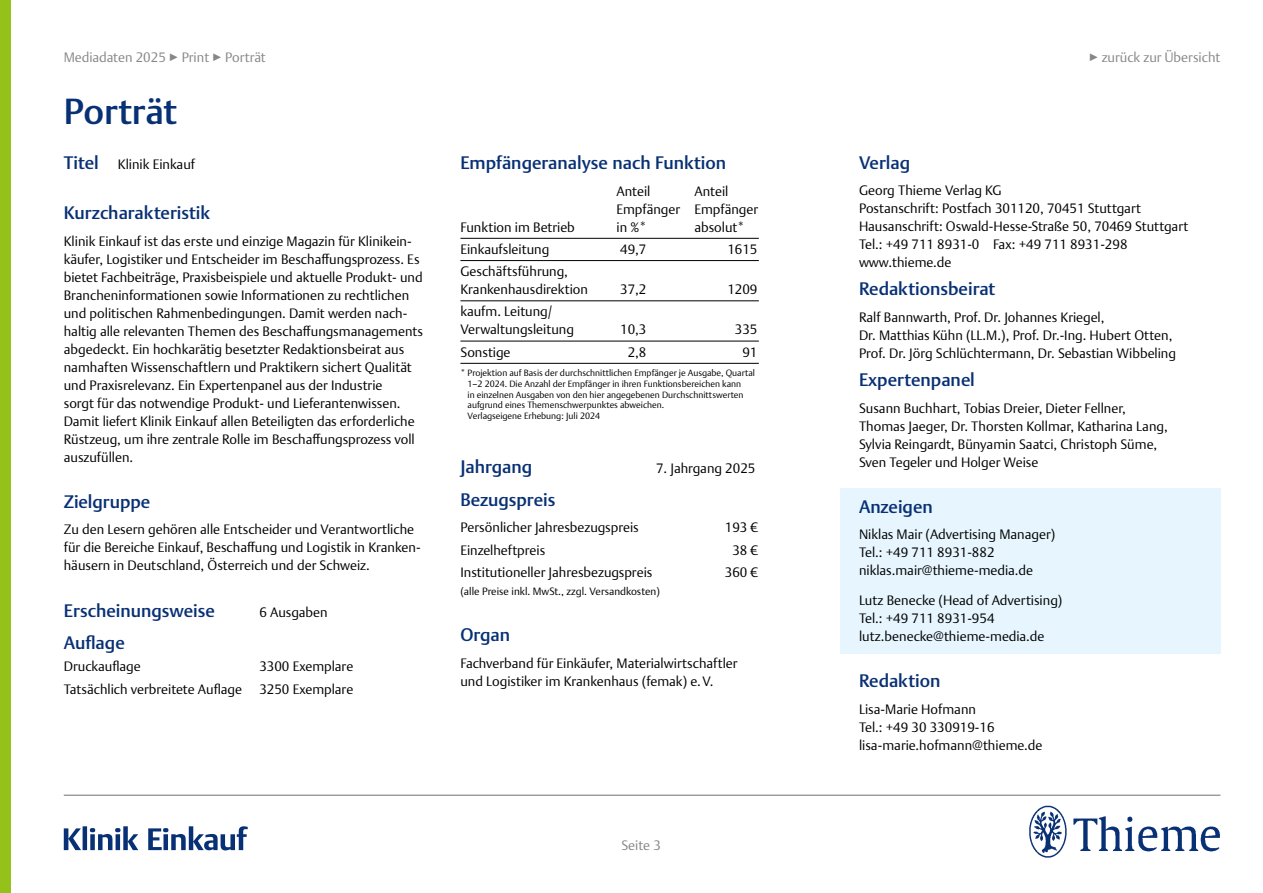
<style>
.page{position:relative;width:1263px;height:893px;background:#fff}
.page>*{position:absolute;margin:0;border:0;box-sizing:border-box;transform-origin:0 0}
.t1{font:500 36px "Thieme Argo 2011";letter-spacing:-.005em;color:#083074}
.t2{font:500 18px "Thieme Argo 2011";color:#083074}
.t3{font:300 13.5px/18px "Thieme Argo 2011";color:#000}
.t4{font:300 13.5px "Thieme Argo 2011";color:#868786}
.t5{font:300 10.5px "Thieme Argo 2011";color:#000}
.t6{font:300 9px/10.8px "Thieme Argo 2011";color:#000}
.s1{font-weight:700}
.s2{font-weight:500;font-size:18px;color:#083074}
</style>
<div class="page">
<img style="left:1029px;top:805px;width:191px;height:53px">
<hr style="left:64px;top:795px;width:1156px;height:1px;background:#6e6e6e">
<div style="left:0;top:0;width:11px;height:893px;background:#94c11a"></div>
<svg style="left:64px;top:826px;width:184px;height:24px"></svg>
<div style="left:840px;top:488px;width:380px;height:166px;background:#e6f5fe"></div>
<hr style="left:460px;top:238px;width:299px;height:1px;background:#000">
<hr style="left:460px;top:260px;width:299px;height:1px;background:#000">
<hr style="left:460px;top:301px;width:299px;height:1px;background:#000">
<hr style="left:460px;top:341px;width:299px;height:1px;background:#000">
<hr style="left:460px;top:363px;width:299px;height:1px;background:#000">
<p class="t4" style="left:64px;top:48px;width:204px">Mediadaten 2025 <span class="s1">▶</span> Print <span class="s1">▶</span> Porträt</p>
<p class="t4" style="left:1089px;top:48px;width:133px"><span class="s1">▶</span> zurück zur Übersicht</p>
<h1 class="t1" style="left:64px;top:88px;width:115px">Porträt</h1>
<p class="t3" style="left:64px;top:154px;width:133px"><span class="s2">Titel</span> Klinik Einkauf</p>
<h2 class="t2" style="left:64px;top:201px;width:148px">Kurzcharakteristik</h2>
<p class="t3" style="left:64px;top:231px;width:361px">Klinik Einkauf ist das erste und einzige Magazin für Klinikein&shy;käufer, Logistiker und Entscheider im Beschaffungsprozess. Es bietet Fachbeiträge, Praxisbeispiele und aktuelle Produkt- und Brancheninformationen sowie Informationen zu rechtlichen und politischen Rahmenbedingungen. Damit werden nach&shy;haltig alle relevanten Themen des Beschaffungsmanagements abgedeckt. Ein hochkarätig besetzter Redaktionsbeirat aus namhaften Wissenschaftlern und Praktikern sichert Qualität und Praxisrelevanz. Ein Expertenpanel aus der Industrie<br>sorgt für das notwendige Produkt- und Lieferantenwissen.<br>Damit liefert Klinik Einkauf allen Beteiligten das erforderliche Rüstzeug, um ihre zentrale Rolle im Beschaffungsprozess voll auszufüllen.</p>
<h2 class="t2" style="left:64px;top:489px;width:88px">Zielgruppe</h2>
<p class="t3" style="left:64px;top:520px;width:358px">Zu den Lesern gehören alle Entscheider und Verantwortliche für die Bereiche Einkauf, Beschaffung und Logistik in Kranken&shy;häusern in Deutschland, Österreich und der Schweiz.</p>
<h2 class="t2" style="left:64px;top:598px;width:153px">Erscheinungsweise</h2>
<p class="t3" style="left:259px;top:602px;width:70px">6 Ausgaben</p>
<h2 class="t2" style="left:64px;top:631px;width:63px">Auflage</h2>
<p class="t3" style="left:64px;top:657px;width:79px">Druckauflage</p>
<p class="t3" style="left:259px;top:657px;width:95px">3300 Exemplare</p>
<p class="t3" style="left:64px;top:679px;width:180px">Tatsächlich verbreitete Auflage</p>
<p class="t3" style="left:259px;top:679px;width:95px">3250 Exemplare</p>
<h2 class="t2" style="left:460px;top:151px;width:267px">Empfängeranalyse nach Funktion</h2>
<p class="t3" style="left:616px;top:182px;width:35px">Anteil</p>
<p class="t3" style="left:616px;top:182px;width:143px;text-indent:78px">Anteil<br>Empfänger Empfänger</p>
<p class="t3" style="left:460px;top:218px;width:116px">Funktion im Betrieb</p>
<p class="t3" style="left:616px;top:218px;width:32px">in %*</p>
<p class="t3" style="left:694px;top:218px;width:52px">absolut*</p>
<p class="t3" style="left:460px;top:240px;width:90px">Einkaufsleitung</p>
<p class="t3" style="left:620px;top:240px;width:28px">49,7</p>
<p class="t3" style="left:727px;top:240px;width:32px">1615</p>
<p class="t3" style="left:460px;top:262px;width:129px">Geschäftsführung,<br>Krankenhausdirektion</p>
<p class="t3" style="left:620px;top:280px;width:28px">37,2</p>
<p class="t3" style="left:727px;top:280px;width:32px">1209</p>
<p class="t3" style="left:460px;top:302px;width:115px">kaufm. Leitung/<br>Verwaltungsleitung</p>
<p class="t3" style="left:620px;top:320px;width:28px">10,3</p>
<p class="t3" style="left:735px;top:320px;width:24px">335</p>
<p class="t3" style="left:460px;top:343px;width:52px">Sonstige</p>
<p class="t3" style="left:628px;top:343px;width:20px">2,8</p>
<p class="t3" style="left:742px;top:343px;width:17px">91</p>
<p class="t6" style="left:468px;top:367px;width:289px;text-indent:-7px">* Projektion auf Basis der durchschnittlichen Empfänger je Ausgabe, Quartal 1–2 2024. Die Anzahl der Empfänger in ihren Funktionsbereichen kann<br>in einzelnen Ausgaben von den hier angegebenen Durchschnittswerten aufgrund eines Themenschwerpunktes abweichen.<br>Verlagseigene Erhebung: Juli 2024</p>
<h2 class="t2" style="left:460px;top:455px;width:73px">Jahrgang</h2>
<p class="t3" style="left:656px;top:459px;width:101px">7. Jahrgang 2025</p>
<h2 class="t2" style="left:460px;top:488px;width:97px">Bezugspreis</h2>
<p class="t3" style="left:460px;top:518px;width:180px">Persönlicher Jahresbezugspreis</p>
<p class="t3" style="left:725px;top:518px;width:35px">193 €</p>
<p class="t3" style="left:460px;top:541px;width:86px">Einzelheftpreis</p>
<p class="t3" style="left:732px;top:541px;width:27px">38 €</p>
<p class="t3" style="left:460px;top:563px;width:193px">Institutioneller Jahresbezugspreis</p>
<p class="t3" style="left:725px;top:563px;width:35px">360 €</p>
<p class="t5" style="left:460px;top:584px;width:201px">(alle Preise inkl. MwSt., zzgl. Versandkosten)</p>
<h2 class="t2" style="left:460px;top:623px;width:51px">Organ</h2>
<p class="t3" style="left:460px;top:654px;width:279px">Fachverband für Einkäufer, Materialwirtschaftler und Logistiker im Krankenhaus (femak) e.V.</p>
<p class="t4" style="left:621px;top:837px;width:41px">Seite 3</p>
<h2 class="t2" style="left:859px;top:150px;width:53px">Verlag</h2>
<p class="t3" style="left:859px;top:181px;width:331px">Georg Thieme Verlag KG<br>Postanschrift: Postfach 301120, 70451 Stuttgart Hausanschrift: Oswald-Hesse-Straße 50, 70469 Stuttgart Tel.: +49 711 8931-0 Fax: +49 711 8931-298 www.thieme.de</p>
<h2 class="t2" style="left:859px;top:277px;width:138px">Redaktionsbeirat</h2>
<p class="t3" style="left:859px;top:308px;width:318px">Ralf Bannwarth, Prof. Dr. Johannes Kriegel,<br>Dr. Matthias Kühn (LL.M.), Prof. Dr.-Ing. Hubert Otten,<br>Prof. Dr. Jörg Schlüchtermann, Dr. Sebastian Wibbeling</p>
<h2 class="t2" style="left:859px;top:368px;width:117px">Expertenpanel</h2>
<p class="t3" style="left:859px;top:398px;width:310px">Susann Buchhart, Tobias Dreier, Dieter Fellner, Thomas Jaeger, Dr. Thorsten Kollmar, Katharina Lang, Sylvia Reingardt, Bünyamin Saatci, Christoph Süme, Sven Tegeler und Holger Weise</p>
<h2 class="t2" style="left:859px;top:494px;width:75px">Anzeigen</h2>
<p class="t3" style="left:859px;top:525px;width:198px">Niklas Mair (Advertising Manager)<br>Tel.: +49 711 8931-882 niklas.mair@thieme-media.de</p>
<p class="t3" style="left:859px;top:591px;width:205px">Lutz Benecke (Head of Advertising)<br>Tel.: +49 711 8931-954 lutz.benecke@thieme-media.de</p>
<h2 class="t2" style="left:859px;top:669px;width:83px">Redaktion</h2>
<p class="t3" style="left:859px;top:699px;width:185px">Lisa-Marie Hofmann<br>Tel.: +49 30 330919-16 lisa-marie.hofmann@thieme.de</p>
</div>
